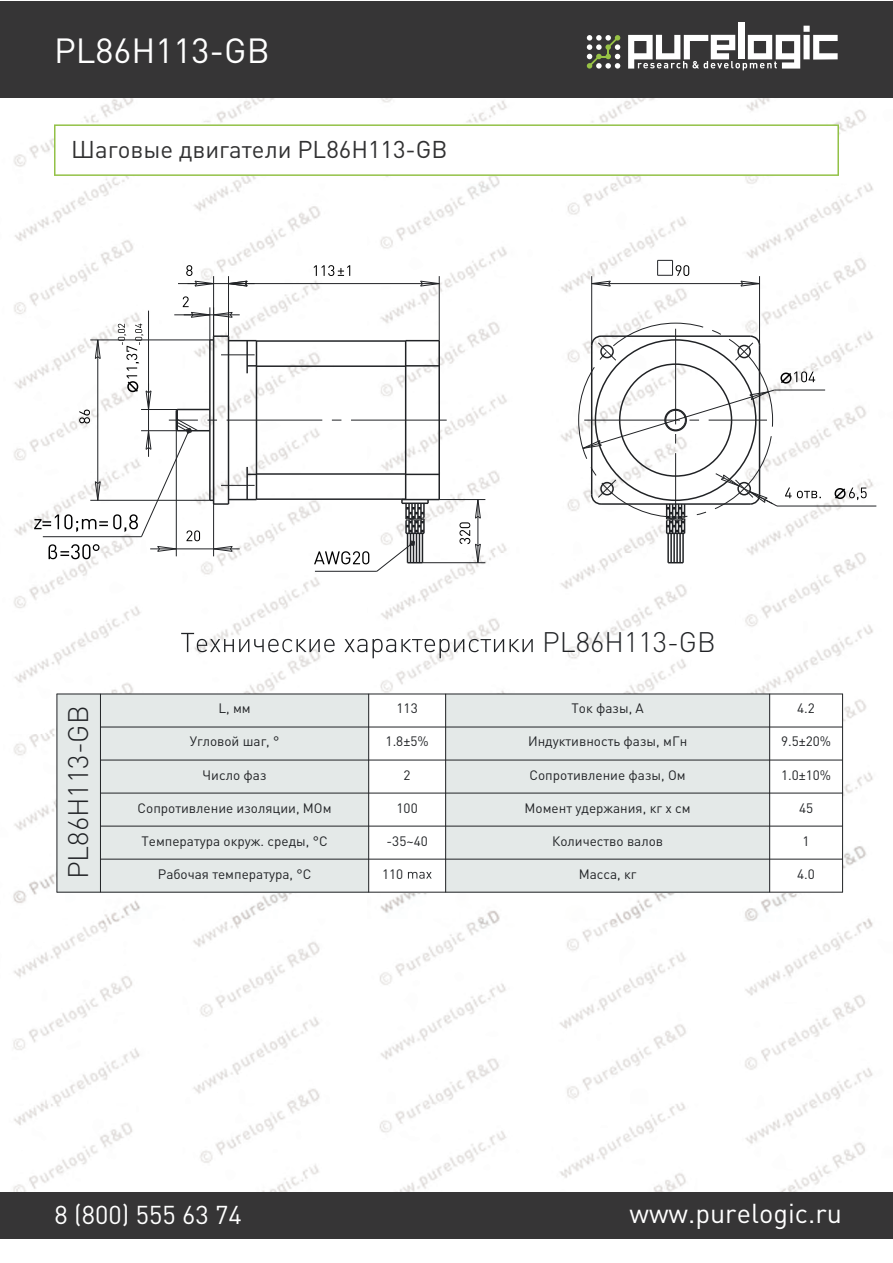
<style>
.page{position:relative;width:893px;height:1263px;background:#fff}
.page>*{position:absolute;margin:0;border:0;box-sizing:border-box;transform-origin:0 0}
.t1{font:34.5px "DIN Pro";color:#fff}
.t2{font:300 27.9px "DIN Pro";color:#212326}
.t3{font:27px "DIN Pro";color:#fff}
.t4{font:25.5px "DIN Pro";color:#fff}
.t5{font:24px "DIN Pro";color:#313132}
.t6{font:13.5px "DIN Pro";color:#212326}
</style>
<div class="page">
<img style="left:0;top:1px;width:735px;height:1238px">
<img style="left:735px;top:98px;width:142px;height:1094px">
<div style="left:1px;top:1px;width:892px;height:97px;background:#363536"></div>
<div style="left:1px;top:1192px;width:892px;height:47px;background:#363536"></div>
<div style="left:738px;top:23px;width:6px;height:36px;background:#fff"></div>
<svg style="left:587px;top:35px;width:33px;height:34px"></svg>
<svg style="left:628px;top:26px;width:210px;height:44px"></svg>
<svg style="left:54px;top:124px;width:785px;height:52px"></svg>
<hr style="left:679px;top:533px;width:2px;height:30px;background:#212326">
<hr style="left:682px;top:533px;width:2px;height:30px;background:#212326">
<hr style="left:676px;top:533px;width:2px;height:30px;background:#212326">
<hr style="left:673px;top:533px;width:2px;height:30px;background:#212326">
<hr style="left:670px;top:533px;width:2px;height:30px;background:#212326">
<hr style="left:667px;top:533px;width:2px;height:30px;background:#212326">
<hr style="left:439px;top:499px;width:46px;height:1px;background:#212326">
<hr style="left:422px;top:562px;width:63px;height:1px;background:#212326">
<svg style="left:459px;top:499px;width:22px;height:64px"></svg>
<svg style="left:420px;top:280px;width:19px;height:7px"></svg>
<hr style="left:228px;top:283px;width:211px;height:1px;background:#212326">
<hr style="left:228px;top:276px;width:1px;height:60px;background:#212326">
<hr style="left:439px;top:276px;width:1px;height:65px;background:#212326">
<svg style="left:314px;top:265px;width:36px;height:11px"></svg>
<hr style="left:178px;top:283px;width:36px;height:1px;background:#212326">
<hr style="left:213px;top:276px;width:1px;height:60px;background:#212326">
<svg style="left:186px;top:265px;width:69px;height:22px"></svg>
<svg style="left:34px;top:296px;width:413px;height:276px"></svg>
<svg style="left:592px;top:280px;width:19px;height:7px"></svg>
<svg style="left:740px;top:280px;width:19px;height:7px"></svg>
<hr style="left:592px;top:283px;width:167px;height:1px;background:#212326">
<hr style="left:591px;top:276px;width:1px;height:69px;background:#212326">
<hr style="left:759px;top:276px;width:1px;height:69px;background:#212326">
<svg style="left:657px;top:260px;width:32px;height:16px"></svg>
<hr style="left:774px;top:390px;width:51px;height:1px;background:#212326">
<hr style="left:777px;top:506px;width:99px;height:1px;background:#212326">
<svg style="left:582px;top:329px;width:239px;height:205px"></svg>
<svg style="left:835px;top:487px;width:32px;height:13px"></svg>
<svg style="left:181px;top:633px;width:352px;height:25px"></svg>
<div style="left:57px;top:694px;width:43px;height:198px;background:#e4e9e8"></div>
<div style="left:100px;top:694px;width:269px;height:33px;background:#e4e9e8"></div>
<div style="left:369px;top:694px;width:77px;height:33px;background:#fff"></div>
<div style="left:446px;top:694px;width:324px;height:33px;background:#e4e9e8"></div>
<div style="left:770px;top:694px;width:73px;height:33px;background:#fff"></div>
<div style="left:100px;top:727px;width:269px;height:33px;background:#e4e9e8"></div>
<div style="left:369px;top:727px;width:77px;height:33px;background:#fff"></div>
<div style="left:446px;top:727px;width:324px;height:33px;background:#e4e9e8"></div>
<div style="left:770px;top:727px;width:73px;height:33px;background:#fff"></div>
<div style="left:100px;top:760px;width:269px;height:33px;background:#e4e9e8"></div>
<div style="left:369px;top:760px;width:77px;height:33px;background:#fff"></div>
<div style="left:446px;top:760px;width:324px;height:33px;background:#e4e9e8"></div>
<div style="left:770px;top:760px;width:73px;height:33px;background:#fff"></div>
<div style="left:100px;top:793px;width:269px;height:33px;background:#e4e9e8"></div>
<div style="left:369px;top:793px;width:77px;height:33px;background:#fff"></div>
<div style="left:446px;top:793px;width:324px;height:33px;background:#e4e9e8"></div>
<div style="left:770px;top:793px;width:73px;height:33px;background:#fff"></div>
<div style="left:100px;top:826px;width:269px;height:33px;background:#e4e9e8"></div>
<div style="left:369px;top:826px;width:77px;height:33px;background:#fff"></div>
<div style="left:446px;top:826px;width:324px;height:33px;background:#e4e9e8"></div>
<div style="left:770px;top:826px;width:73px;height:33px;background:#fff"></div>
<div style="left:100px;top:859px;width:269px;height:33px;background:#e4e9e8"></div>
<div style="left:369px;top:859px;width:77px;height:33px;background:#fff"></div>
<svg style="left:408px;top:872px;width:24px;height:7px"></svg>
<div style="left:446px;top:859px;width:324px;height:33px;background:#e4e9e8"></div>
<div style="left:770px;top:859px;width:73px;height:33px;background:#fff"></div>
<hr style="left:57px;top:694px;width:1px;height:198px;background:#212326">
<hr style="left:100px;top:694px;width:1px;height:198px;background:#212326">
<hr style="left:368px;top:694px;width:1px;height:198px;background:#212326">
<hr style="left:445px;top:694px;width:1px;height:198px;background:#212326">
<hr style="left:769px;top:694px;width:1px;height:198px;background:#212326">
<hr style="left:842px;top:694px;width:1px;height:198px;background:#212326">
<hr style="left:57px;top:892px;width:786px;height:1px;background:#212326">
<hr style="left:100px;top:859px;width:743px;height:1px;background:#212326">
<hr style="left:100px;top:826px;width:743px;height:1px;background:#212326">
<hr style="left:100px;top:793px;width:743px;height:1px;background:#212326">
<hr style="left:100px;top:760px;width:743px;height:1px;background:#212326">
<hr style="left:100px;top:727px;width:743px;height:1px;background:#212326">
<hr style="left:57px;top:694px;width:786px;height:1px;background:#212326">
<h1 class="t1" style="left:54px;top:27px;width:217px">PL86H113-GB</h1>
<h3 class="t5" style="left:71px;top:133px;width:378px">Шаговые двигатели PL86H113-GB</h3>
<h2 class="t2" style="left:542px;top:623px;width:175px">PL86H113-GB</h2>
<h2 class="t2" style="left:59px;top:879px;width:175px;rotate:-90deg">PL86H113-GB</h2>
<p class="t6" style="left:218px;top:699px;width:34px">L, мм</p>
<p class="t6" style="left:397px;top:699px;width:23px">113</p>
<p class="t6" style="left:571px;top:699px;width:74px">Ток фазы, А</p>
<p class="t6" style="left:797px;top:699px;width:19px">4.2</p>
<p class="t6" style="left:190px;top:732px;width:91px">Угловой шаг, °</p>
<p class="t6" style="left:386px;top:732px;width:45px">1.8±5%</p>
<p class="t6" style="left:528px;top:732px;width:161px">Индуктивность фазы, мГн</p>
<p class="t6" style="left:781px;top:732px;width:52px">9.5±20%</p>
<p class="t6" style="left:203px;top:765px;width:65px">Число фаз</p>
<p class="t6" style="left:404px;top:765px;width:9px">2</p>
<p class="t6" style="left:530px;top:765px;width:158px">Сопротивление фазы, Ом</p>
<p class="t6" style="left:781px;top:765px;width:52px">1.0±10%</p>
<p class="t6" style="left:138px;top:798px;width:195px">Сопротивление изоляции, МОм</p>
<p class="t6" style="left:397px;top:798px;width:23px">100</p>
<p class="t6" style="left:525px;top:798px;width:168px">Момент удержания, кг х см</p>
<p class="t6" style="left:799px;top:798px;width:16px">45</p>
<p class="t6" style="left:141px;top:831px;width:188px">Температура окруж. среды, °С</p>
<p class="t6" style="left:387px;top:831px;width:43px">-35~40</p>
<p class="t6" style="left:552px;top:831px;width:113px">Количество валов</p>
<p class="t6" style="left:803px;top:831px;width:9px">1</p>
<p class="t6" style="left:158px;top:864px;width:155px">Рабочая температура, °С</p>
<p class="t6" style="left:382px;top:864px;width:23px">110</p>
<p class="t6" style="left:579px;top:864px;width:59px">Масса, кг</p>
<p class="t6" style="left:797px;top:864px;width:19px">4.0</p>
<h3 class="t4" style="left:55px;top:1197px;width:189px">8 (800) 555 63 74</h3>
<h3 class="t3" style="left:629px;top:1195px;width:214px">www.purelogic.ru</h3>
</div>
